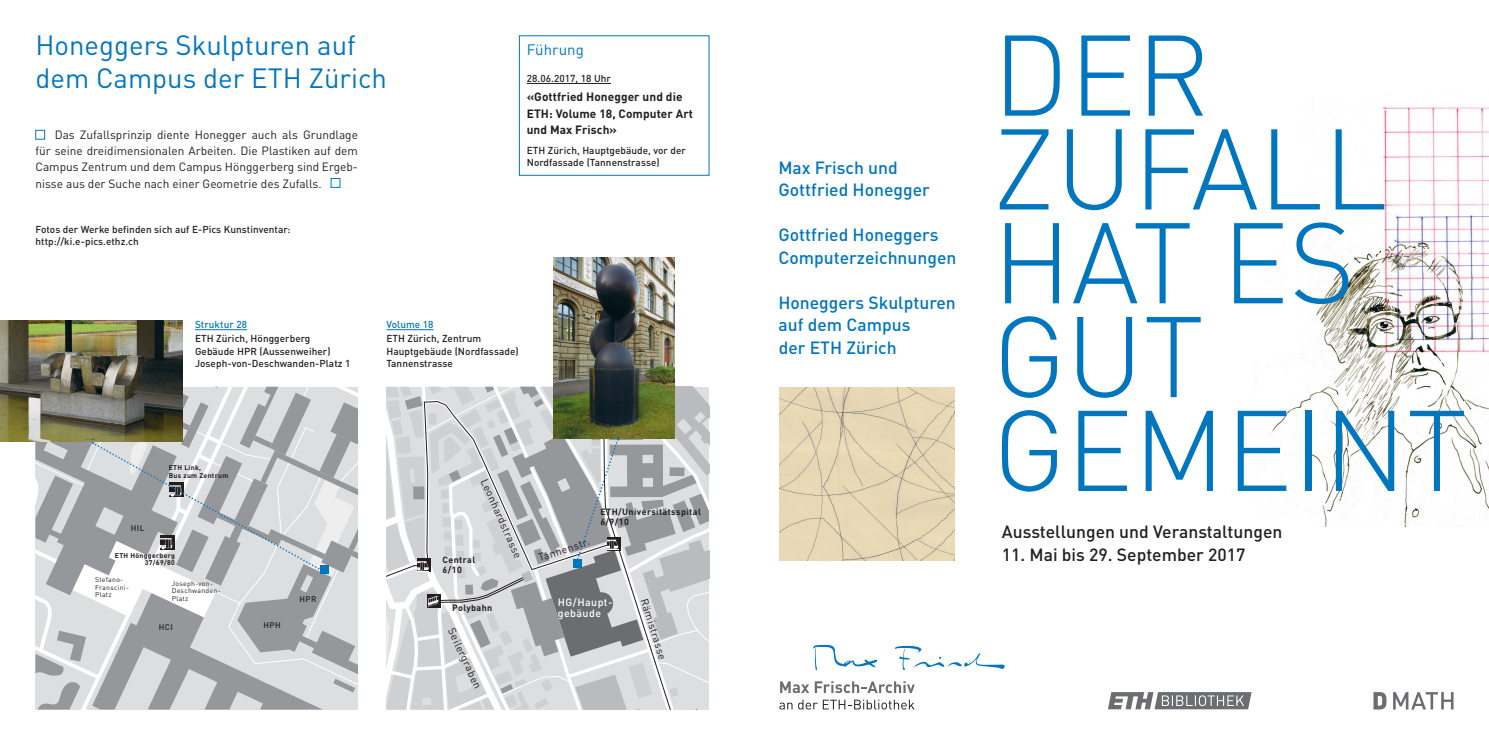
<style>
.page{position:relative;width:1489px;height:745px;background:#fff}
.page>*{position:absolute;margin:0;border:0;box-sizing:border-box;transform-origin:0 0}
.t1{font:300 112.5px/93.8px "DIN";color:#0076bf}
.t2{font:27.5px/32.5px "DIN Pro";color:#0076bf}
.t3{font:500 17.5px/22.5px "DIN Pro";color:#0076bf}
.t4{font:500 17.5px "DIN Pro";color:#231f20}
.t5{font:15px "DIN Pro";letter-spacing:.005em;color:#0076bf}
.t6{font:11.88px/16.2px "DIN Pro";color:#231f20;text-align:justify}
.t7{font:700 11.88px/16.2px "DIN Pro";letter-spacing:.005em;color:#231f20}
.t8{font:10.5px "DIN Pro";color:#231f20}
.t9{font:500 10.5px/11.4px "DIN Pro";letter-spacing:.045em;color:#fff}
.t10{font:500 10px/12.5px "DIN Pro";letter-spacing:.005em;color:#231f20}
.t11{font:500 10px "DIN Pro";letter-spacing:.005em;color:#0076bf}
.t12{font:700 9px/9.8px "DIN Pro";letter-spacing:.045em;color:#231f20}
.t13{font:500 8.12px "DIN Pro";letter-spacing:.045em;color:#231f20}
.t14{font:6.88px/7.5px "DIN Pro";letter-spacing:.045em;color:#231f20}
.t15{font:700 6.88px/8.1px "DIN Pro";letter-spacing:.045em;color:#231f20}
</style>
<div class="page">
<img style="left:1310px;top:107px;width:178px;height:127px">
<img style="left:1265px;top:234px;width:223px;height:292px">
<hr style="left:386px;top:329px;width:47px;height:1px;background:#0076bf">
<hr style="left:195px;top:329px;width:52px;height:1px;background:#0076bf">
<svg style="left:386px;top:386px;width:323px;height:324px;background:#c7c8ca"></svg>
<svg style="left:35px;top:386px;width:323px;height:323px;background:#c4c6c8"></svg>
<img style="left:0;top:320px;width:183px;height:121px">
<img style="left:554px;top:257px;width:120px;height:181px">
<div style="left:35px;top:130px;width:10px;height:9px;border:1px solid #0076bf"></div>
<div style="left:331px;top:178px;width:9px;height:9px;border:1px solid #0076bf"></div>
<div style="left:573px;top:559px;width:8px;height:9px;background:#0076bf"></div>
<svg style="left:813px;top:644px;width:65px;height:26px"></svg>
<svg style="left:895px;top:645px;width:110px;height:24px"></svg>
<svg style="left:780px;top:681px;width:134px;height:11px"></svg>
<svg style="left:779px;top:702px;width:13px;height:7px"></svg>
<svg style="left:798px;top:699px;width:116px;height:10px"></svg>
<svg style="left:1373px;top:692px;width:80px;height:17px"></svg>
<svg style="left:1108px;top:692px;width:143px;height:16px;background:#909093"></svg>
<img style="left:780px;top:387px;width:174px;height:173px">
<div style="left:320px;top:564px;width:9px;height:9px;background:#0076bf"></div>
<hr style="left:526px;top:83px;width:85px;height:1px;background:#231f20">
<h2 class="t2" style="left:35px;top:26px;width:353px">Honeggers Skulpturen auf dem Campus der ETH Zürich</h2>
<p class="t6" style="left:35px;top:125px;width:324px;text-indent:19px">Das Zufallsprinzip diente Honegger auch als Grundlage für seine dreidimensionalen Arbeiten. Die Plastiken auf dem Campus Zentrum und dem Campus Hönggerberg sind Ergeb&shy;nisse aus der Suche nach einer Geometrie des Zufalls.</p>
<p class="t10" style="left:35px;top:222px;width:256px">Fotos der Werke befinden sich auf E-Pics Kunstinventar: http://ki.e-pics.ethz.ch</p>
<h3 class="t5" style="left:526px;top:37px;width:59px">Führung</h3>
<p class="t10" style="left:526px;top:71px;width:86px">28.06.2017, 18 Uhr</p>
<p class="t7" style="left:526px;top:87px;width:168px">«Gottfried Honegger und die<br>ETH: Volume 18, Computer Art und Max Frisch»</p>
<p class="t10" style="left:526px;top:142px;width:161px">ETH Zürich, Hauptgebäude, vor der<br>Nordfassade (Tannenstrasse)</p>
<p class="t11" style="left:195px;top:316px;width:54px">Struktur 28</p>
<p class="t10" style="left:195px;top:331px;width:157px">ETH Zürich, Hönggerberg<br>Gebäude HPR (Aussenweiher)<br>Joseph-von-Deschwanden-Platz 1</p>
<p class="t11" style="left:386px;top:316px;width:49px">Volume 18</p>
<p class="t10" style="left:386px;top:331px;width:134px">ETH Zürich, Zentrum<br>Hauptgebäude (Nordfassade)<br>Tannenstrasse</p>
<p class="t13" style="left:131px;top:521px;width:15px">HIL</p>
<p class="t15" style="left:169px;top:462px;width:61px">ETH Link,<br>Bus zum Zentrum</p>
<p class="t15" style="left:115px;top:550px;width:61px;line-height:7.5px;text-align:right">ETH Hönggerberg<br>37/69/80</p>
<p class="t14" style="left:95px;top:574px;width:35px">Stefano-<br>Franscini-<br>Platz</p>
<p class="t14" style="left:172px;top:578px;width:50px">Joseph-von-<br>Deschwanden-<br>Platz</p>
<p class="t13" style="left:159px;top:620px;width:15px">HCI</p>
<p class="t13" style="left:263px;top:617px;width:19px">HPH</p>
<p class="t13" style="left:299px;top:592px;width:18px">HPR</p>
<p class="t8" style="left:491px;top:475px;width:87px;rotate:66deg">Leonhardstrasse</p>
<p class="t12" style="left:442px;top:553px;width:34px">Central<br>6/10</p>
<p class="t12" style="left:452px;top:601px;width:42px">Polybahn</p>
<p class="t8" style="left:458px;top:624px;width:67px;rotate:65deg">Seilergraben</p>
<p class="t8" style="left:536px;top:549px;width:55px;rotate:-18deg">Tannenstr.</p>
<p class="t12" style="left:600px;top:505px;width:102px">ETH/Universitätsspital<br>6/9/10</p>
<p class="t9" style="left:557px;top:594px;width:56px">HG/Haupt&shy;gebäude</p>
<p class="t8" style="left:651px;top:595px;width:65px;rotate:72deg">Rämistrasse</p>
<h3 class="t3" style="left:778px;top:154px;width:153px">Max Frisch und<br>Gottfried Honegger</h3>
<h3 class="t3" style="left:778px;top:221px;width:179px">Gottfried Honeggers<br>Computerzeichnungen</h3>
<h3 class="t3" style="left:778px;top:289px;width:179px">Honeggers Skulpturen auf dem Campus<br>der ETH Zürich</h3>
<h1 class="t1" style="left:992px;top:27px;width:476px">DER<br>ZUFALL<br>HAT ES<br>GUT<br>GEMEINT</h1>
<h3 class="t4" style="left:1001px;top:517px;width:282px">Ausstellungen und Veranstaltungen</h3>
<h3 class="t4" style="left:1001px;top:540px;width:245px">11. Mai bis 29. September 2017</h3>
</div>
